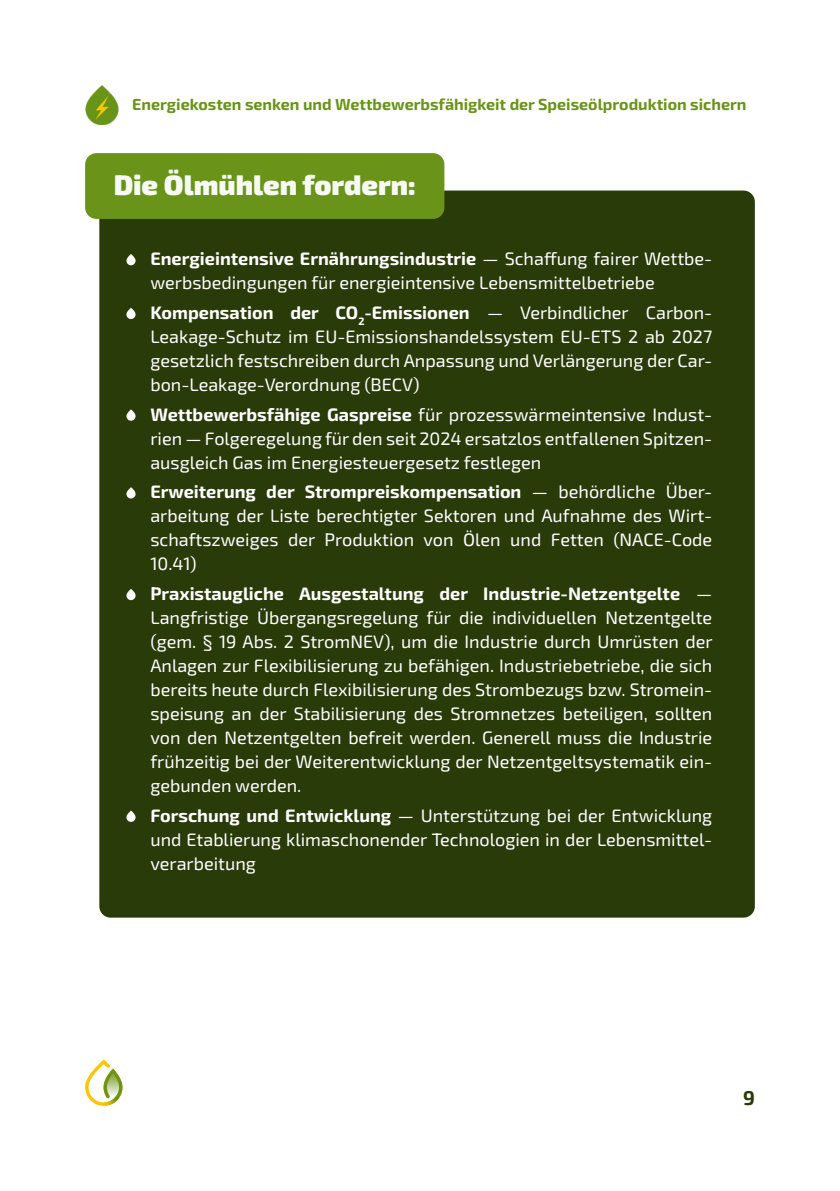
<style>
.page{position:relative;width:840px;height:1191px;background:#fff}
.page>*{position:absolute;margin:0;border:0;box-sizing:border-box;transform-origin:0 0}
.t1{font:900 28px "Exo 2";color:#fff}
.t2{font:700 20px "Exo 2";color:#2a3b0a}
.t3{font:18px/24px "Exo 2";color:#fff;text-align:justify}
.t4{font:700 16px "Exo 2";color:#699419}
.s1{font-weight:700}
</style>
<div class="page">
<div style="left:99px;top:190px;width:655px;height:727px;background:#2a3b0a;border-radius:11px"></div>
<div style="left:85px;top:153px;width:359px;height:66px;background:#699419;border-radius:11px"></div>
<img style="left:85px;top:85px;width:33px;height:40px">
<svg style="left:126px;top:254px;width:9px;height:11px"></svg>
<svg style="left:126px;top:308px;width:9px;height:11px"></svg>
<svg style="left:126px;top:409px;width:9px;height:12px"></svg>
<svg style="left:126px;top:487px;width:9px;height:11px"></svg>
<svg style="left:126px;top:589px;width:9px;height:11px"></svg>
<svg style="left:126px;top:810px;width:9px;height:12px"></svg>
<svg style="left:85px;top:1059px;width:37px;height:46px"></svg>
<img style="left:104px;top:1095px;width:15px;height:11px">
<p class="t4" style="left:132px;top:92px;width:615px">Energiekosten senken und Wettbewerbsfähigkeit der Speiseölproduktion sichern</p>
<h1 class="t1" style="left:113px;top:163px;width:304px">Die Ölmühlen fordern:</h1>
<p class="t3" style="left:150px;top:246px;width:563px;text-indent:-23px"><span class="s1">• Energieintensive Ernährungsindustrie</span> — Schaffung fairer Wettbe&shy;werbsbedingungen für energieintensive Lebensmittelbetriebe</p>
<p class="t3" style="left:150px;top:300px;width:563px;text-indent:-23px"><span class="s1">• Kompensation der CO</span><sub>2</sub><span class="s1">-Emissionen</span> — Verbindlicher Carbon-Leakage-Schutz im EU-Emissionshandelssystem EU-ETS 2 ab 2027 gesetzlich festschreiben durch Anpassung und Verlängerung der Car&shy;bon-Leakage-Verordnung (BECV)</p>
<p class="t3" style="left:150px;top:402px;width:563px;text-indent:-23px"><span class="s1">• Wettbewerbsfähige Gaspreise</span> für prozesswärmeintensive Indust&shy;rien — Folgeregelung für den seit 2024 ersatzlos entfallenen Spitzen&shy;ausgleich Gas im Energiesteuergesetz festlegen</p>
<p class="t3" style="left:150px;top:479px;width:563px;text-indent:-23px"><span class="s1">• Erweiterung der Strompreiskompensation</span> — behördliche Über&shy;arbeitung der Liste berechtigter Sektoren und Aufnahme des Wirt&shy;schaftszweiges der Produktion von Ölen und Fetten (NACE-Code 10.41)</p>
<p class="t3" style="left:150px;top:581px;width:563px;text-indent:-23px"><span class="s1">• Praxistaugliche Ausgestaltung der Industrie-Netzentgelte</span> — Langfristige Übergangsregelung für die individuellen Netzentgelte (gem. § 19 Abs. 2 StromNEV), um die Industrie durch Umrüsten der Anlagen zur Flexibilisierung zu befähigen. Industriebetriebe, die sich bereits heute durch Flexibilisierung des Strombezugs bzw. Stromein&shy;speisung an der Stabilisierung des Stromnetzes beteiligen, sollten von den Netzentgelten befreit werden. Generell muss die Industrie frühzeitig bei der Weiterentwicklung der Netzentgeltsystematik ein&shy;gebunden werden.</p>
<p class="t3" style="left:150px;top:803px;width:563px;text-indent:-23px"><span class="s1">• Forschung und Entwicklung</span> — Unterstützung bei der Entwicklung und Etablierung klimaschonender Technologien in der Lebensmittel&shy;verarbeitung</p>
<p class="t2" style="left:742px;top:1083px;width:13px">9</p>
</div>
